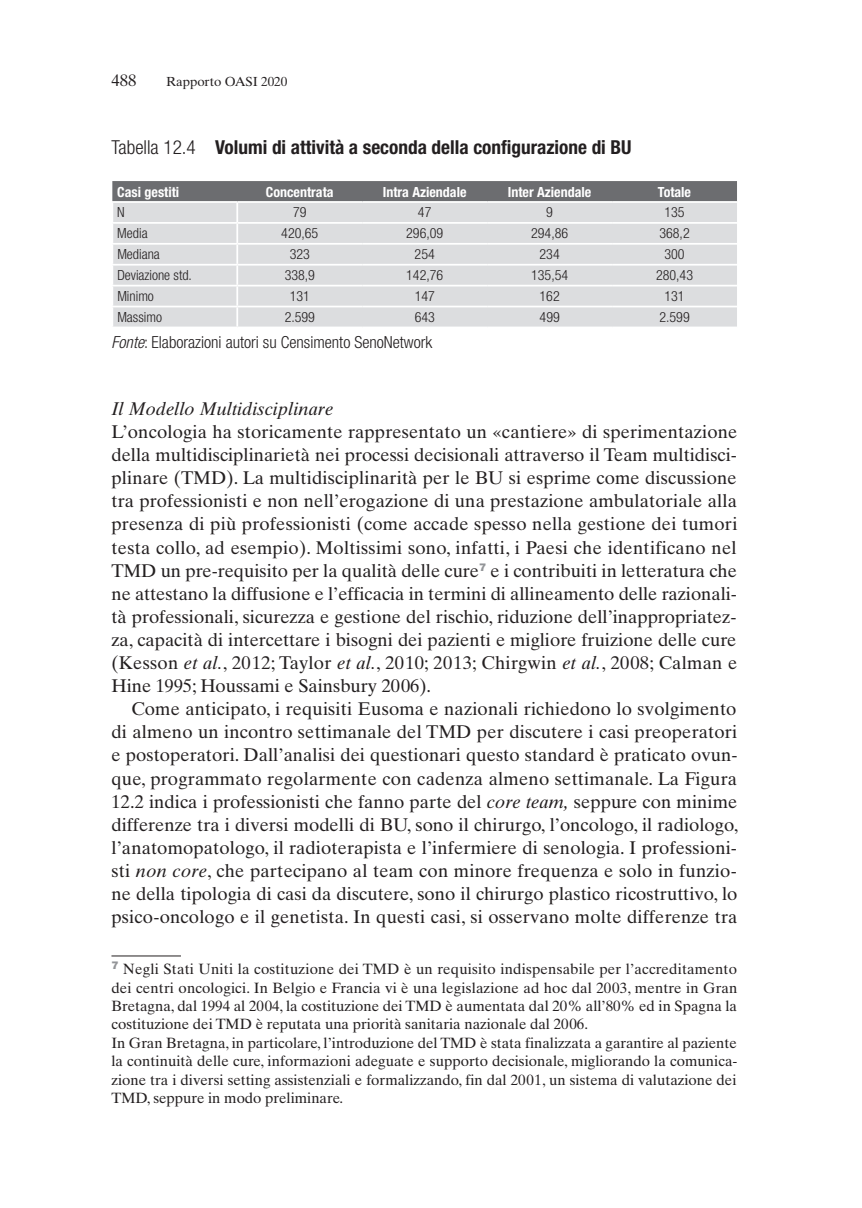
<style>
.page{position:relative;width:862px;height:1208px;background:#fff}
.page>*{position:absolute;margin:0;border:0;box-sizing:border-box;transform-origin:0 0}
.t1{font:700 condensed 19.25px "Helvetica Neue LT Std";color:#231f20}
.t2{font:18.38px/23.1px "Times Ten LT Std";letter-spacing:.01em;color:#231f20;text-align:justify}
.t3{font:italic 18.38px "Times Ten LT Std";color:#231f20}
.t4{font:300 condensed 16.62px "Helvetica Neue LT Std";color:#231f20}
.t5{font:16.62px "Times Ten LT Std";color:#231f20}
.t6{font:14.88px/18.4px "Times Ten LT Std";color:#231f20}
.t7{font:300 condensed 14px "Helvetica Neue LT Std";color:#231f20}
.t8{font:700 condensed 14px "Helvetica Neue LT Std";color:#fff}
.t9{font:13.12px "Times Ten LT Std";color:#231f20}
.s1{font-weight:300}
.s2{font-style:italic}
</style>
<div class="page">
<hr style="left:111px;top:955px;width:70px;height:1px;background:#231f20">
<svg style="left:113px;top:286px;width:623px;height:41px;background:#dddee0"></svg>
<hr style="left:111px;top:306px;width:126px;height:1px;background:#fff">
<hr style="left:237px;top:306px;width:125px;height:1px;background:#fff">
<hr style="left:362px;top:306px;width:125px;height:1px;background:#fff">
<hr style="left:487px;top:306px;width:125px;height:1px;background:#fff">
<hr style="left:612px;top:306px;width:124px;height:1px;background:#fff">
<svg style="left:112px;top:181px;width:624px;height:104px;background:#c9cacc"></svg>
<hr style="left:236px;top:286px;width:2px;height:20px;background:#fff">
<hr style="left:236px;top:307px;width:2px;height:20px;background:#fff">
<p class="t5" style="left:111px;top:71px;width:26px">488</p>
<p class="t9" style="left:166px;top:74px;width:123px">Rapporto OASI 2020</p>
<p class="t1" style="left:111px;top:136px;width:521px"><span class="s1">Tabella 12.4</span> Volumi di attività a seconda della configurazione di BU</p>
<p class="t8" style="left:117px;top:183px;width:63px">Casi gestiti</p>
<p class="t8" style="left:266px;top:183px;width:69px">Concentrata</p>
<p class="t8" style="left:383px;top:183px;width:85px">Intra Aziendale</p>
<p class="t8" style="left:507px;top:183px;width:85px">Inter Aziendale</p>
<p class="t8" style="left:657px;top:183px;width:35px">Totale</p>
<p class="t7" style="left:117px;top:204px;width:9px">N</p>
<p class="t7" style="left:293px;top:204px;width:15px">79</p>
<p class="t7" style="left:418px;top:204px;width:15px">47</p>
<p class="t7" style="left:546px;top:204px;width:8px">9</p>
<p class="t7" style="left:664px;top:204px;width:22px">135</p>
<p class="t7" style="left:117px;top:225px;width:32px">Media</p>
<p class="t7" style="left:281px;top:225px;width:38px">420,65</p>
<p class="t7" style="left:406px;top:225px;width:38px">296,09</p>
<p class="t7" style="left:531px;top:225px;width:38px">294,86</p>
<p class="t7" style="left:659px;top:225px;width:32px">368,2</p>
<p class="t7" style="left:117px;top:246px;width:44px">Mediana</p>
<p class="t7" style="left:289px;top:246px;width:22px">323</p>
<p class="t7" style="left:414px;top:246px;width:22px">254</p>
<p class="t7" style="left:539px;top:246px;width:22px">234</p>
<p class="t7" style="left:664px;top:246px;width:22px">300</p>
<p class="t7" style="left:117px;top:267px;width:76px">Deviazione std.</p>
<p class="t7" style="left:284px;top:267px;width:32px">338,9</p>
<p class="t7" style="left:406px;top:267px;width:38px">142,76</p>
<p class="t7" style="left:531px;top:267px;width:38px">135,54</p>
<p class="t7" style="left:656px;top:267px;width:38px">280,43</p>
<p class="t7" style="left:117px;top:288px;width:38px">Minimo</p>
<p class="t7" style="left:289px;top:288px;width:22px">131</p>
<p class="t7" style="left:414px;top:288px;width:22px">147</p>
<p class="t7" style="left:539px;top:288px;width:22px">162</p>
<p class="t7" style="left:664px;top:288px;width:22px">131</p>
<p class="t7" style="left:117px;top:309px;width:46px">Massimo</p>
<p class="t7" style="left:284px;top:309px;width:32px">2.599</p>
<p class="t7" style="left:414px;top:309px;width:22px">643</p>
<p class="t7" style="left:539px;top:309px;width:22px">499</p>
<p class="t7" style="left:659px;top:309px;width:32px">2.599</p>
<p class="t4" style="left:111px;top:332px;width:322px"><span class="s2">Fonte</span>: Elaborazioni autori su Censimento SenoNetwork</p>
<p class="t3" style="left:111px;top:398px;width:223px">Il Modello Multidisciplinare</p>
<p class="t2" style="left:111px;top:420px;width:627px">L’oncologia ha storicamente rappresentato un «cantiere» di sperimentazione della multidisciplinarietà nei processi decisionali attraverso il Team multidisci&shy;plinare (TMD). La multidisciplinarità per le BU si esprime come discussione tra professionisti e non nell’erogazione di una prestazione ambulatoriale alla presenza di più professionisti (come accade spesso nella gestione dei tumori testa collo, ad esempio). Moltissimi sono, infatti, i Paesi che identificano nel TMD un pre-requisito per la qualità delle cure<sup>7</sup> e i contribuiti in letteratura che ne attestano la diffusione e l’efficacia in termini di allineamento delle razionali&shy;tà professionali, sicurezza e gestione del rischio, riduzione dell’inappropriatez&shy;za, capacità di intercettare i bisogni dei pazienti e migliore fruizione delle cure (Kesson <span class="s2">et al.</span>, 2012; Taylor <span class="s2">et al.</span>, 2010; 2013; Chirgwin <span class="s2">et al.</span>, 2008; Calman e Hine 1995; Houssami e Sainsbury 2006).</p>
<p class="t2" style="left:111px;top:697px;width:628px;text-indent:20px">Come anticipato, i requisiti Eusoma e nazionali richiedono lo svolgimento di almeno un incontro settimanale del TMD per discutere i casi preoperatori e postoperatori. Dall’analisi dei questionari questo standard è praticato ovun&shy;que, programmato regolarmente con cadenza almeno settimanale. La Figura 12.2 indica i professionisti che fanno parte del <span class="s2">core team,</span> seppure con minime differenze tra i diversi modelli di BU, sono il chirurgo, l’oncologo, il radiologo, l’anatomopatologo, il radioterapista e l’infermiere di senologia. I professioni&shy;sti <span class="s2">non core</span>, che partecipano al team con minore frequenza e solo in funzio&shy;ne della tipologia di casi da discutere, sono il chirurgo plastico ricostruttivo, lo psico-oncologo e il genetista. In questi casi, si osservano molte differenze tra</p>
<p class="t6" style="left:111px;top:960px;width:627px"><sup>7</sup> Negli Stati Uniti la costituzione dei TMD è un requisito indispensabile per l’accreditamento dei centri oncologici. In Belgio e Francia vi è una legislazione ad hoc dal 2003, mentre in Gran Bretagna, dal 1994 al 2004, la costituzione dei TMD è aumentata dal 20% all’80% ed in Spagna la costituzione dei TMD è reputata una priorità sanitaria nazionale dal 2006.<br>In Gran Bretagna, in particolare, l’introduzione del TMD è stata finalizzata a garantire al paziente la continuità delle cure, informazioni adeguate e supporto decisionale, migliorando la comunica&shy;zione tra i diversi setting assistenziali e formalizzando, fin dal 2001, un sistema di valutazione dei TMD, seppure in modo preliminare.</p>
</div>
